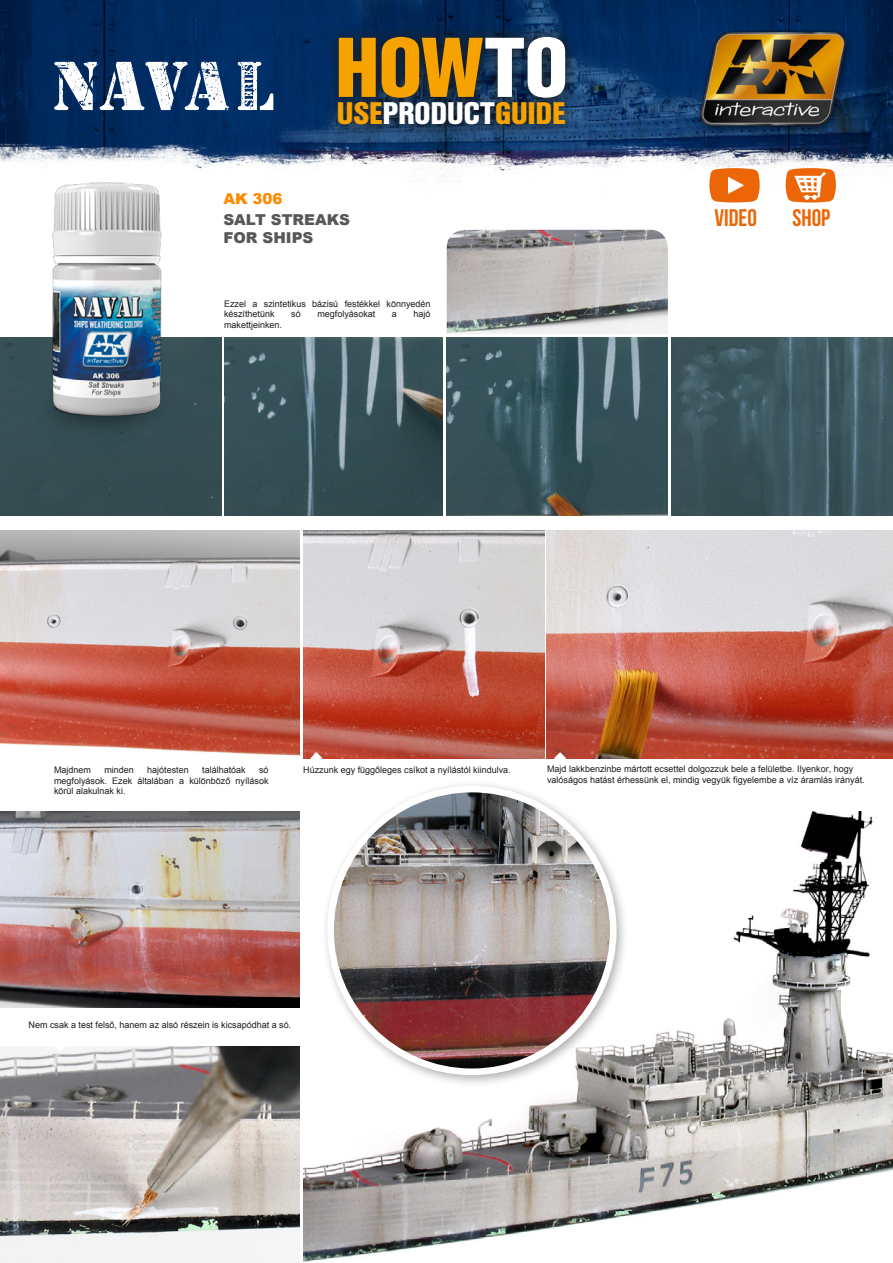
<style>
.page{position:relative;width:893px;height:1263px;background:#fff}
.page>*{position:absolute;margin:0;border:0;box-sizing:border-box;transform-origin:0 0}
.t1{font:700 83.7px "Helvetica Con BQ";letter-spacing:-.005em;color:#f6a200}
.t2{font:700 30.9px "Helvetica Con BQ";letter-spacing:-.005em;color:#f6a200}
.t3{font:700 24px "Bebas Neue";color:#ec6608}
.t4{font:900 15px/18px "Arial";color:#575756}
.t5{font:900 15px "Arial";color:#ff8a00}
.t6{font:9px/10.8px "Arial";color:#1d1d1b}
.s1{color:#fff}
</style>
<div class="page">
<div style="left:0;top:463px;width:221px;height:53px;background:#344b51"></div>
<img style="left:671px;top:337px;width:222px;height:179px">
<img style="left:224px;top:337px;width:219px;height:179px">
<img style="left:447px;top:337px;width:221px;height:179px">
<img style="left:0;top:812px;width:300px;height:196px">
<img style="left:0;top:1046px;width:300px;height:217px">
<img style="left:0;top:0;width:893px;height:190px">
<img style="left:303px;top:531px;width:241px;height:227px">
<img style="left:303px;top:812px;width:590px;height:450px">
<img style="left:0;top:531px;width:300px;height:225px">
<img style="left:447px;top:230px;width:221px;height:104px">
<img style="left:681px;top:0;width:186px;height:168px">
<svg style="left:54px;top:752px;width:12px;height:4px"></svg>
<svg style="left:310px;top:752px;width:12px;height:7px"></svg>
<img style="left:547px;top:531px;width:346px;height:227px">
<svg style="left:324px;top:23px;width:256px;height:116px;background:#152d49"></svg>
<svg style="left:554px;top:752px;width:12px;height:7px"></svg>
<svg style="left:786px;top:168px;width:50px;height:34px"></svg>
<svg style="left:709px;top:168px;width:51px;height:34px;background:#ef7f31"></svg>
<svg style="left:221px;top:62px;width:8px;height:48px"></svg>
<svg style="left:238px;top:62px;width:35px;height:48px"></svg>
<div style="left:321px;top:779px;width:308px;height:308px;background:#1d1d1b;opacity:.35"></div>
<img style="left:331px;top:789px;width:282px;height:283px;border-radius:141px">
<div style="left:327px;top:786px;width:290px;height:289px;border:7px solid #fff;border-radius:50%"></div>
<img style="left:0;top:50px;width:221px;height:413px">
<svg style="left:54px;top:1046px;width:12px;height:6px"></svg>
<h1 class="t1" style="left:335px;top:22px;width:235px">HOW<span class="s1">TO</span></h1>
<h2 class="t2" style="left:337px;top:97px;width:230px">USE<span class="s1">PRODUCT</span>GUIDE</h2>
<h3 class="t5" style="left:223px;top:188px;width:61px">AK 306</h3>
<h3 class="t4" style="left:223px;top:210px;width:128px">SALT STREAKS<br>FOR SHIPS</h3>
<p class="t6" style="left:224px;top:298px;width:208px">Ezzel a szintetikus bázisú festékkel könnyedén készíthetünk</p>
<p class="t6" style="left:291px;top:309px;width:11px">só</p>
<p class="t6" style="left:317px;top:309px;width:60px">megfolyásokat</p>
<p class="t6" style="left:392px;top:309px;width:7px">a</p>
<p class="t6" style="left:414px;top:309px;width:19px">hajó</p>
<p class="t6" style="left:224px;top:320px;width:60px">makettjeinken.</p>
<h3 class="t3" style="left:714px;top:205px;width:44px">VIDEO</h3>
<h3 class="t3" style="left:792px;top:204px;width:39px">SHOP</h3>
<p class="t6" style="left:54px;top:764px;width:216px;text-align:justify;text-indent:205px">só megfolyások. Ezek általában a különböző nyílások körül alakulnak ki.</p>
<p class="t6" style="left:54px;top:764px;width:39px">Majdnem</p>
<p class="t6" style="left:104px;top:764px;width:31px">minden</p>
<p class="t6" style="left:147px;top:764px;width:43px">hajótesten</p>
<p class="t6" style="left:202px;top:764px;width:45px">találhatóak</p>
<p class="t6" style="left:303px;top:764px;width:209px">Húzzunk egy függőleges csíkot a nyílástól kiindulva.</p>
<p class="t6" style="left:547px;top:764px;width:319px">Majd lakkbenzinbe mártott ecsettel dolgozzuk bele a felületbe. Ilyenkor, hogy valóságos hatást érhessünk el, mindig vegyük figyelembe a víz áramlás irányát.</p>
<p class="t6" style="left:29px;top:1020px;width:264px">Nem csak a test felső, hanem az alsó részein is kicsapódhat a só.</p>
</div>
